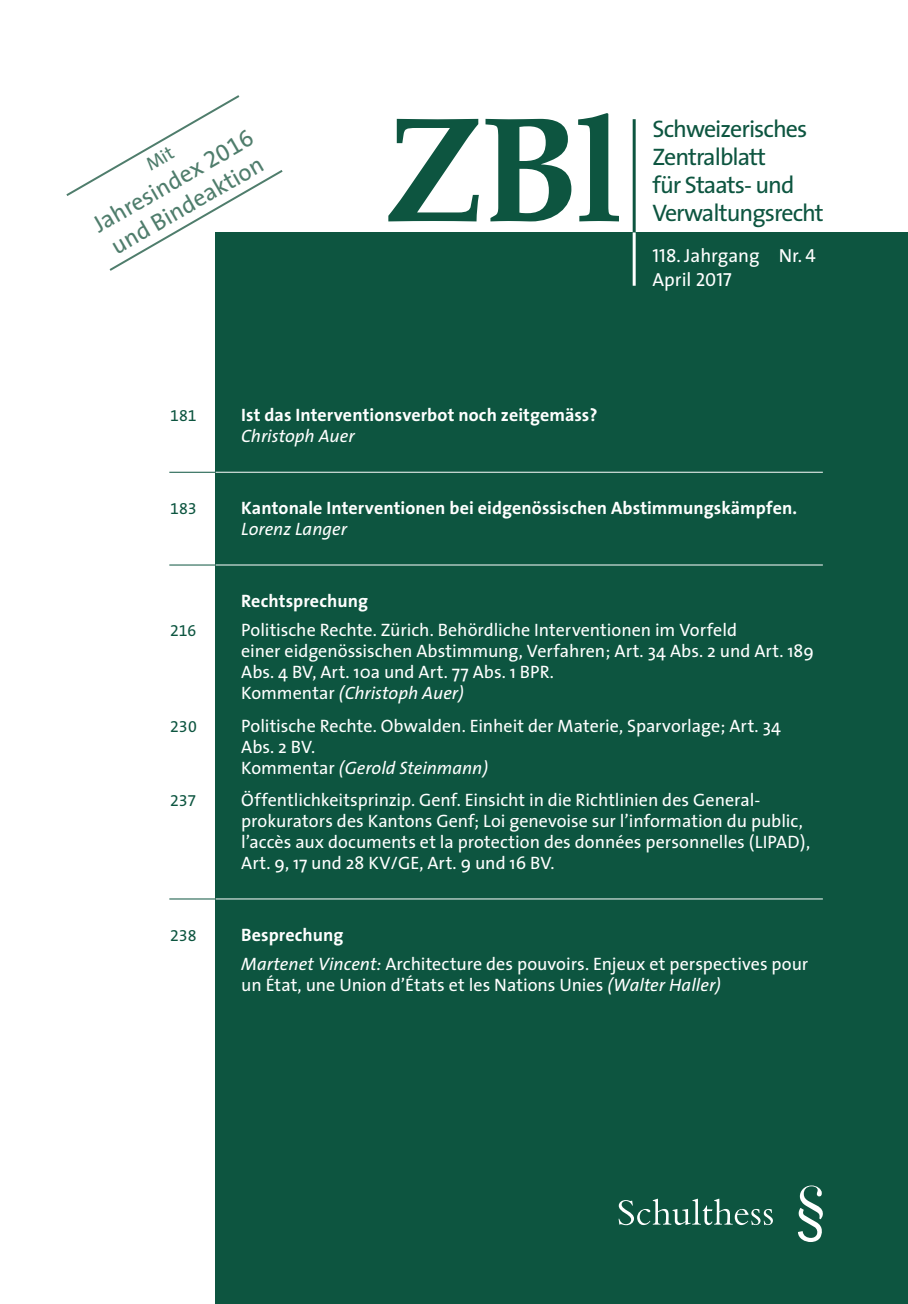
<style>
.page{position:relative;width:908px;height:1304px;background:#fff}
.page>*{position:absolute;margin:0;border:0;box-sizing:border-box;transform-origin:0 0}
.t1{font:700 150px "Palatino LT Std";color:#0d5540}
.t2{font:24px/28px "The Sans";letter-spacing:-.04em;color:#0d5540}
.t3{font:24px/28px "The Sans";color:#4f7d6c}
.t4{font:19px/24px "The Sans";color:#fff}
.t5{font:18px/21px "The Sans";color:#fff}
.t6{font:700 18px "The Sans";letter-spacing:.005em;color:#fff}
.t7{font:italic 18px "The Sans";color:#fff}
.t8{font:16px "The Sans Expert";letter-spacing:-.005em;color:#0d5540}
.s1{font-family:"The Sans Expert"}
.s2{font-family:"The Sans Caps"}
.s3{font-style:italic}
.s4{font-weight:700}
</style>
<div class="page">
<div style="left:215px;top:232px;width:692px;height:1072px;background:#0d5540"></div>
<svg style="left:618px;top:1199px;width:154px;height:26px"></svg>
<svg style="left:798px;top:1185px;width:24px;height:57px"></svg>
<hr style="left:632px;top:119px;width:3px;height:113px;background:#0d5540">
<hr style="left:632px;top:232px;width:3px;height:54px;background:#fff">
<hr style="left:169px;top:472px;width:653px;height:1px;background:#0d5540">
<hr style="left:215px;top:472px;width:607px;height:1px;background:#fff">
<hr style="left:169px;top:565px;width:653px;height:1px;background:#0d5540">
<hr style="left:215px;top:564px;width:607px;height:1px;background:#fff">
<hr style="left:169px;top:898px;width:653px;height:1px;background:#0d5540">
<hr style="left:215px;top:898px;width:607px;height:1px;background:#fff">
<svg style="left:66px;top:95px;width:217px;height:176px"></svg>
<h2 class="t3" style="left:88px;top:213px;width:182px;rotate:-30deg">Jahresindex <span class="s1">2016 </span>und Bindeaktion</h2>
<h1 class="t1" style="left:384px;top:82px;width:241px">ZBl</h1>
<h2 class="t2" style="left:652px;top:114px;width:172px">Schweizerisches<br>Zentralblatt<br>für Staats- und<br>Verwaltungsrecht</h2>
<p class="t4" style="left:652px;top:243px;width:164px"><span class="s2">118</span>. Jahrgang Nr. <span class="s2">4<br></span>April <span class="s2">2017</span></p>
<p class="t8" style="left:170px;top:403px;width:28px">181</p>
<p class="t6" style="left:241px;top:400px;width:358px">Ist das Interventionsverbot noch zeitgemäss?</p>
<p class="t7" style="left:241px;top:421px;width:115px">Christoph Auer</p>
<p class="t8" style="left:170px;top:495px;width:28px">183</p>
<p class="t6" style="left:241px;top:493px;width:557px">Kantonale Interventionen bei eidgenössischen Abstimmungskämpfen.</p>
<p class="t7" style="left:241px;top:514px;width:107px">Lorenz Langer</p>
<p class="t6" style="left:241px;top:586px;width:128px">Rechtsprechung</p>
<p class="t8" style="left:170px;top:618px;width:28px">216</p>
<p class="t5" style="left:241px;top:619px;width:574px">Politische Rechte. Zürich. Behördliche Interventionen im Vorfeld<br>einer eidgenössischen Abstimmung, Verfahren; Art. 34 Abs. 2 und Art. 189<br>Abs. 4 BV, Art. 10a und Art. 77 Abs. 1 BPR.<br>Kommentar <span class="s3">(Christoph Auer)</span></p>
<p class="t8" style="left:170px;top:713px;width:28px">230</p>
<p class="t5" style="left:241px;top:714px;width:541px">Politische Rechte. Obwalden. Einheit der Materie, Sparvorlage; Art. 34<br>Abs. 2 BV.<br>Kommentar <span class="s3">(Gerold Steinmann)</span></p>
<p class="t8" style="left:170px;top:787px;width:28px">237</p>
<p class="t5" style="left:241px;top:789px;width:570px">Öffentlichkeitsprinzip. Genf. Einsicht in die Richtlinien des General&shy;prokurators des Kantons Genf; Loi genevoise sur l’information du public, l’accès aux documents et la protection des données personnelles (LIPAD), Art. 9, 17 und 28 KV/GE, Art. 9 und 16 BV.</p>
<p class="t8" style="left:170px;top:922px;width:28px">238</p>
<p class="t5" style="left:241px;top:919px;width:568px;line-height:29.6px"><span class="s4">Besprechung<br></span><span class="s3">Martenet Vincent:</span> Architecture des pouvoirs. Enjeux et perspectives pour</p>
<p class="t5" style="left:241px;top:974px;width:481px">un État, une Union d’États et les Nations Unies <span class="s3">(Walter Haller)</span></p>
</div>
